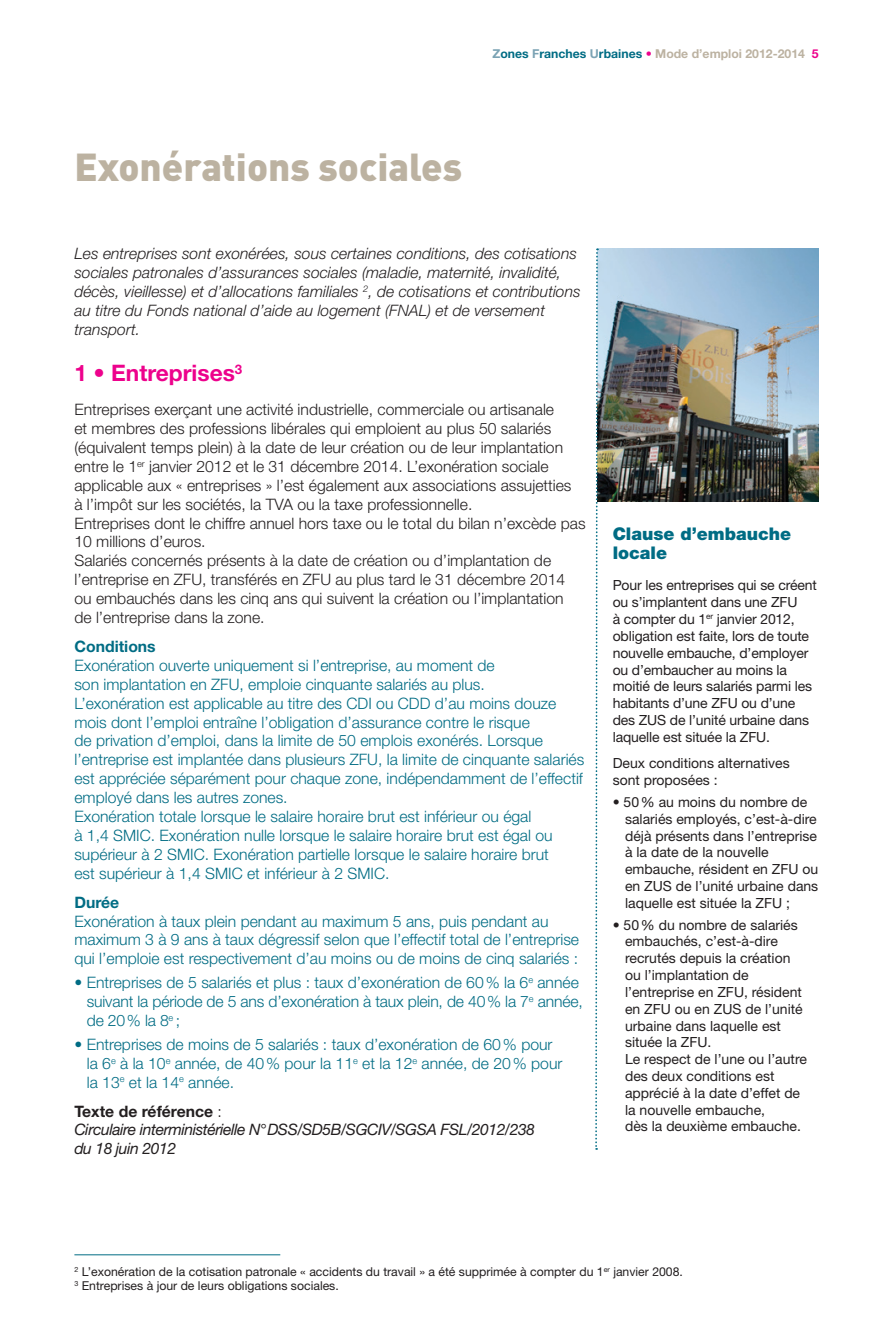
<style>
.page{position:relative;width:893px;height:1340px;background:#fff}
.page>*{position:absolute;margin:0;border:0;box-sizing:border-box;transform-origin:0 0}
.t1{font:900 38.5px "DIN";color:#bcb2a1}
.t2{font:700 22.75px "Helvetica Neue";color:#ed028c}
.t3{font:900 17.5px/19.2px "Helvetica Neue";color:#006c84}
.t4{font:300 15.75px/18.9px "Helvetica Neue LT Std";color:#006c84}
.t5{font:300 15.75px/18.9px "Helvetica Neue LT Std";color:#231f20}
.t6{font:italic 300 15.75px/18.9px "Helvetica Neue LT Std";color:#231f20}
.t7{font:italic 15.75px/18.9px "Helvetica Neue LT Std";letter-spacing:-.03em;color:#231f20}
.t8{font:700 15.75px "Helvetica Neue LT Std";color:#006c84}
.t9{font:14px/16.8px "Helvetica Neue LT Std";color:#231f20}
.t10{font:12.25px/14.7px "Helvetica Neue LT Std";color:#231f20}
.t11{font:700 12.25px "Helvetica Neue LT Std";color:#bcb2a1}
.s1{color:#7ba3b4}
.s2{color:#006c84}
.s3{color:#ed028c}
.s4{font-weight:700;font-style:normal}
.s5{font-weight:300;font-style:normal}
</style>
<div class="page">
<img style="left:599px;top:248px;width:220px;height:253px">
<hr style="left:74px;top:1254px;width:206px;height:1px;background:#006c84">
<svg style="left:595px;top:248px;width:4px;height:901px"></svg>
<p class="t11" style="left:492px;top:46px;width:328px"><span class="s1">Z</span><span class="s2">ones</span> <span class="s1">F</span><span class="s2">ranches</span> <span class="s1">U</span><span class="s2">rbaines</span> <span class="s3">•</span> Mode d’emploi 2012-2014 <span class="s3">5</span></p>
<h1 class="t1" style="left:74px;top:141px;width:389px">Exonérations sociales</h1>
<p class="t6" style="left:74px;top:244px;width:508px">Les entreprises sont exonérées, sous certaines conditions, des cotisations sociales patronales d’assurances sociales (maladie, maternité, invalidité, décès, vieillesse) et d’allocations familiales <sup>2</sup>, de cotisations et contributions au titre du Fonds national d’aide au logement (FNAL) et de versement transport.</p>
<h2 class="t2" style="left:74px;top:359px;width:169px">1 • Entreprises<sup>3</sup></h2>
<p class="t5" style="left:74px;top:399px;width:513px">Entreprises exerçant une activité industrielle, commerciale ou artisanale<br>et membres des professions libérales qui emploient au plus 50 salariés (équivalent temps plein) à la date de leur création ou de leur implantation entre le 1<sup>er</sup> janvier 2012 et le 31 décembre 2014. L’exonération sociale applicable aux « entreprises » l’est également aux associations assujetties<br>à l’impôt sur les sociétés, la TVA ou la taxe professionnelle.<br>Entreprises dont le chiffre annuel hors taxe ou le total du bilan n’excède pas 10 millions d’euros.<br>Salariés concernés présents à la date de création ou d’implantation de l’entreprise en ZFU, transférés en ZFU au plus tard le 31 décembre 2014 ou embauchés dans les cinq ans qui suivent la création ou l’implantation<br>de l’entreprise dans la zone.</p>
<p class="t8" style="left:74px;top:636px;width:83px">Conditions</p>
<p class="t4" style="left:74px;top:655px;width:511px">Exonération ouverte uniquement si l’entreprise, au moment de<br>son implantation en ZFU, emploie cinquante salariés au plus.<br>L’exonération est applicable au titre des CDI ou CDD d’au moins douze mois dont l’emploi entraîne l’obligation d’assurance contre le risque<br>de privation d’emploi, dans la limite de 50 emplois exonérés. Lorsque l’entreprise est implantée dans plusieurs ZFU, la limite de cinquante salariés est appréciée séparément pour chaque zone, indépendamment de l’effectif employé dans les autres zones.<br>Exonération totale lorsque le salaire horaire brut est inférieur ou égal<br>à 1,4 SMIC. Exonération nulle lorsque le salaire horaire brut est égal ou supérieur à 2 SMIC. Exonération partielle lorsque le salaire horaire brut<br>est supérieur à 1,4 SMIC et inférieur à 2 SMIC.</p>
<p class="t8" style="left:74px;top:892px;width:46px">Durée</p>
<p class="t4" style="left:74px;top:911px;width:506px">Exonération à taux plein pendant au maximum 5 ans, puis pendant au maximum 3 à 9 ans à taux dégressif selon que l’effectif total de l’entreprise qui l’emploie est respectivement d’au moins ou de moins de cinq salariés :</p>
<p class="t4" style="left:87px;top:972px;width:497px;text-indent:-12px">• Entreprises de 5 salariés et plus : taux d’exonération de 60% la 6<sup>e</sup> année suivant la période de 5 ans d’exonération à taux plein, de 40% la 7<sup>e</sup> année, de 20% la 8<sup>e</sup> ;</p>
<p class="t4" style="left:87px;top:1034px;width:477px;text-indent:-12px">• Entreprises de moins de 5 salariés : taux d’exonération de 60% pour la 6<sup>e</sup> à la 10<sup>e</sup> année, de 40% pour la 11<sup>e</sup> et la 12<sup>e</sup> année, de 20% pour la 13<sup>e</sup> et la 14<sup>e</sup> année.</p>
<p class="t7" style="left:74px;top:1101px;width:462px"><span class="s4">Texte de référence</span> <span class="s5">:<br></span>Circulaire interministérielle N°DSS/SD5B/SGCIV/SGSA FSL/2012/238 du 18 juin 2012</p>
<p class="t3" style="left:613px;top:523px;width:180px">Clause d’embauche locale</p>
<p class="t9" style="left:613px;top:577px;width:206px">Pour les entreprises qui se créent ou s’implantent dans une ZFU<br>à compter du 1<sup>er</sup> janvier 2012, obligation est faite, lors de toute nouvelle embauche, d’employer ou d’embaucher au moins la moitié de leurs salariés parmi les habitants d’une ZFU ou d’une des ZUS de l’unité urbaine dans laquelle est située la ZFU.</p>
<p class="t9" style="left:613px;top:755px;width:179px">Deux conditions alternatives sont proposées :</p>
<p class="t9" style="left:625px;top:793px;width:195px;text-indent:-12px">• 50% au moins du nombre de salariés employés, c’est-à-dire déjà présents dans l’entreprise à la date de la nouvelle embauche, résident en ZFU ou en ZUS de l’unité urbaine dans laquelle est située la ZFU ;</p>
<p class="t9" style="left:625px;top:916px;width:183px;text-indent:-12px">• 50% du nombre de salariés embauchés, c’est-à-dire recrutés depuis la création ou l’implantation de l’entreprise en ZFU, résident en ZFU ou en ZUS de l’unité urbaine dans laquelle est située la ZFU.<br>Le respect de l’une ou l’autre des deux conditions est apprécié à la date d’effet de la nouvelle embauche,<br>dès la deuxième embauche.</p>
<p class="t10" style="left:74px;top:1263px;width:610px"><sup>2</sup> L’exonération de la cotisation patronale « accidents du travail » a été supprimée à compter du 1<sup>er</sup> janvier 2008.<br><sup>3</sup> Entreprises à jour de leurs obligations sociales.</p>
</div>
